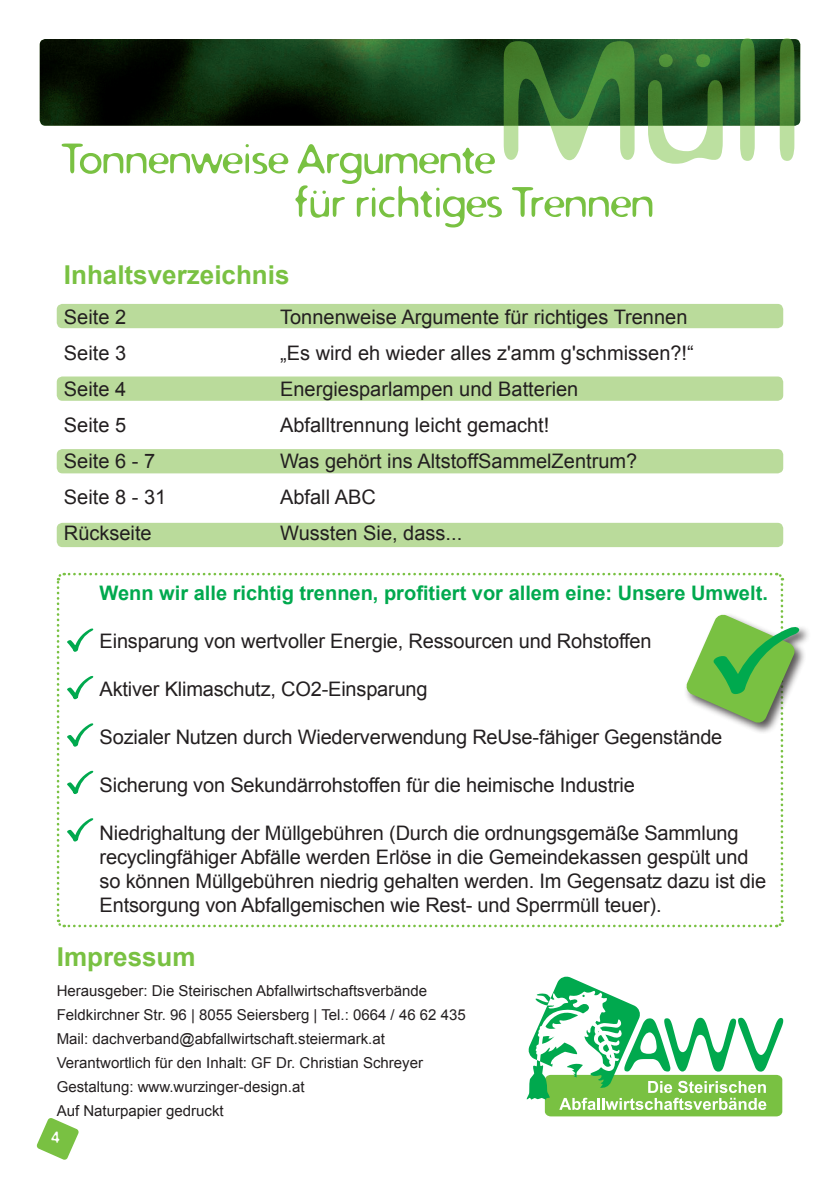
<style>
.page{position:relative;width:840px;height:1191px;background:#fff}
.page>*{position:absolute;margin:0;border:0;box-sizing:border-box;transform-origin:0 0}
.t1{font:700 26px "Arial";color:#79c142}
.t2{font:20px/24px "Arial";letter-spacing:-.01em;color:#231f20}
.t3{font:700 20px "Arial";color:#00a94e}
.t4{font:16px "Distro";color:#fff}
.t5{font:15px/24px "Arial";color:#231f20}
</style>
<div class="page">
<svg style="left:36px;top:1118px;width:43px;height:42px"></svg>
<div style="left:57px;top:304px;width:725px;height:24px;background:#badb9b;border-radius:6px"></div>
<div style="left:57px;top:376px;width:725px;height:25px;background:#badb9b;border-radius:6px"></div>
<div style="left:57px;top:449px;width:725px;height:24px;background:#badb9b;border-radius:6px"></div>
<div style="left:57px;top:523px;width:725px;height:24px;background:#badb9b;border-radius:6px"></div>
<svg style="left:526px;top:976px;width:256px;height:140px"></svg>
<img style="left:40px;top:39px;width:759px;height:87px">
<div style="left:683px;top:612px;width:127px;height:122px;background:#231f20;opacity:.75"></div>
<svg style="left:62px;top:38px;width:732px;height:189px"></svg>
<svg style="left:56px;top:572px;width:744px;height:356px"></svg>
<h1 class="t1" style="left:64px;top:258px;width:227px">Inhaltsverzeichnis</h1>
<p class="t2" style="left:64px;top:305px;width:64px">Seite 2</p>
<p class="t2" style="left:280px;top:305px;width:408px">Tonnenweise Argumente für richtiges Trennen</p>
<p class="t2" style="left:64px;top:341px;width:64px">Seite 3</p>
<p class="t2" style="left:280px;top:341px;width:415px">„Es wird eh wieder alles z'amm g'schmissen?!“</p>
<p class="t2" style="left:64px;top:377px;width:64px">Seite 4</p>
<p class="t2" style="left:280px;top:377px;width:299px">Energiesparlampen und Batterien</p>
<p class="t2" style="left:64px;top:413px;width:64px">Seite 5</p>
<p class="t2" style="left:280px;top:413px;width:271px">Abfalltrennung leicht gemacht!</p>
<p class="t2" style="left:64px;top:449px;width:93px">Seite 6 - 7</p>
<p class="t2" style="left:280px;top:449px;width:358px">Was gehört ins AltstoffSammelZentrum?</p>
<p class="t2" style="left:64px;top:485px;width:104px">Seite 8 - 31</p>
<p class="t2" style="left:280px;top:485px;width:97px">Abfall ABC</p>
<p class="t2" style="left:64px;top:521px;width:89px">Rückseite</p>
<p class="t2" style="left:280px;top:521px;width:183px">Wussten Sie, dass...</p>
<p class="t3" style="left:99px;top:579px;width:669px">Wenn wir alle richtig trennen, profitiert vor allem eine: Unsere Umwelt.</p>
<p class="t2" style="left:99px;top:629px;width:553px">Einsparung von wertvoller Energie, Ressourcen und Rohstoffen</p>
<p class="t2" style="left:99px;top:677px;width:329px">Aktiver Klimaschutz, CO2-Einsparung</p>
<p class="t2" style="left:99px;top:725px;width:624px">Sozialer Nutzen durch Wiederverwendung ReUse-fähiger Gegenstände</p>
<p class="t2" style="left:99px;top:773px;width:536px">Sicherung von Sekundärrohstoffen für die heimische Industrie</p>
<p class="t2" style="left:99px;top:821px;width:667px">Niedrighaltung der Müllgebühren (Durch die ordnungsgemäße Sammlung recyclingfähiger Abfälle werden Erlöse in die Gemeindekassen gespült und so können Müllgebühren niedrig gehalten werden. Im Gegensatz dazu ist die Entsorgung von Abfallgemischen wie Rest- und Sperrmüll teuer).</p>
<h1 class="t1" style="left:57px;top:940px;width:140px">Impressum</h1>
<p class="t5" style="left:57px;top:979px;width:410px">Herausgeber: Die Steirischen Abfallwirtschaftsverbände Feldkirchner Str. 96 | 8055 Seiersberg | Tel.: 0664 / 46 62 435<br>Mail: dachverband@abfallwirtschaft.steiermark.at Verantwortlich für den Inhalt: GF Dr. Christian Schreyer Gestaltung: www.wurzinger-design.at<br>Auf Naturpapier gedruckt</p>
<p class="t4" style="left:51px;top:1126px;width:10px">4</p>
</div>
